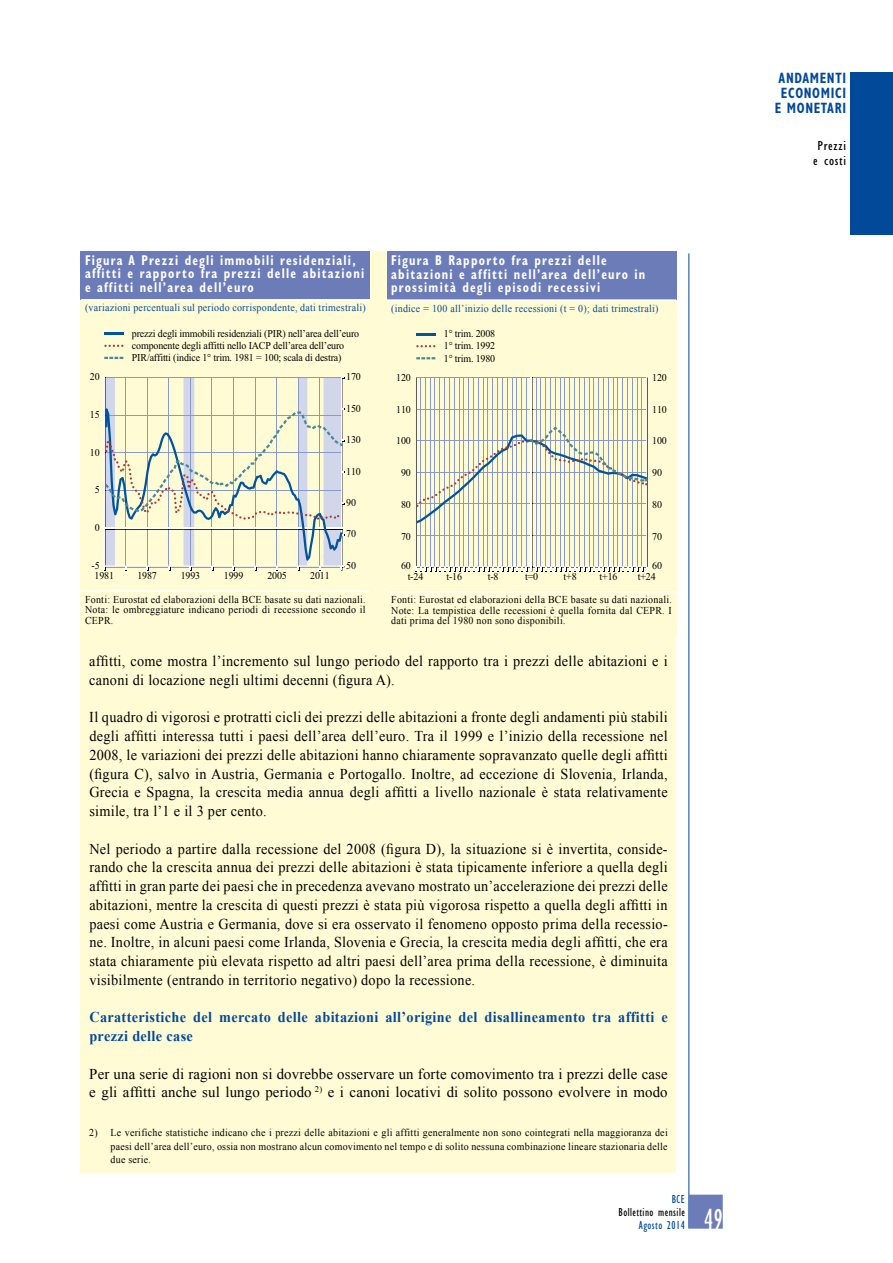
<style>
.page{position:relative;width:893px;height:1263px;background:#fff}
.page>*{position:absolute;margin:0;border:0;box-sizing:border-box;transform-origin:0 0}
.t1{font:condensed 30px "Gill Sans Std";color:#fff;scale:.85 1}
.t2{font:15px/18.8px "Times New Roman";letter-spacing:.02em;color:#000;text-align:justify;scale:.95 1}
.t3{font:15px/18.8px "Times New Roman";letter-spacing:.02em;color:#000}
.t4{font:700 15px/18.8px "Times New Roman";letter-spacing:.025em;color:#034999;scale:.95 1}
.t5{font:700 condensed 15px/15px "Gill Sans Std";letter-spacing:.05em;color:#034999;text-align:center;scale:.85 1}
.t6{font:700 condensed 14.25px/13.5px "Gill Sans Std";letter-spacing:.1em;color:#fff;scale:.85 1}
.t7{font:condensed 13.5px/15px "Gill Sans Std";letter-spacing:.05em;color:#000;text-align:center;scale:1.1 1}
.t8{font:condensed 12px "Gill Sans Std";letter-spacing:.04em;color:#000;scale:.95 1}
.t9{font:condensed 12px "Gill Sans Std";letter-spacing:.04em;color:#034999;scale:.95 1}
.t10{font:10.5px/12px "Times New Roman";letter-spacing:-.015em;color:#000;text-align:justify;scale:.95 1}
.t11{font:10.5px "Times New Roman";letter-spacing:.025em;color:#034999;scale:.95 1}
</style>
<div class="page">
<hr style="left:689px;top:253px;width:1px;height:975px;background:#034999">
<div style="left:850px;top:72px;width:43px;height:163px;background:#034999"></div>
<div style="left:689px;top:1194px;width:34px;height:35px;background:#6c7cb8"></div>
<div style="left:81px;top:251px;width:595px;height:921px;background:#fffcd5"></div>
<div style="left:81px;top:251px;width:289px;height:49px;background:#6c7cb8"></div>
<hr style="left:81px;top:299px;width:289px;height:2px;background:#fff">
<hr style="left:81px;top:590px;width:289px;height:2px;background:#fff">
<svg style="left:104px;top:377px;width:241px;height:194px"></svg>
<svg style="left:104px;top:333px;width:19px;height:2px"></svg>
<svg style="left:104px;top:357px;width:19px;height:2px"></svg>
<svg style="left:104px;top:345px;width:19px;height:2px"></svg>
<div style="left:387px;top:251px;width:289px;height:49px;background:#6c7cb8"></div>
<hr style="left:387px;top:299px;width:289px;height:2px;background:#fff">
<hr style="left:387px;top:591px;width:289px;height:1px;background:#fff">
<svg style="left:416px;top:333px;width:19px;height:2px"></svg>
<svg style="left:416px;top:357px;width:19px;height:2px"></svg>
<svg style="left:416px;top:345px;width:19px;height:2px"></svg>
<svg style="left:415px;top:377px;width:233px;height:194px"></svg>
<p class="t6" style="left:85px;top:253px;width:330px">Figura A Prezzi degli immobili residenziali, affitti e rapporto fra prezzi delle abitazioni e affitti nell’area dell’euro</p>
<p class="t11" style="left:85px;top:301px;width:297px">(variazioni percentuali sul periodo corrispondente, dati trimestrali)</p>
<p class="t6" style="left:391px;top:254px;width:300px">Figura B Rapporto fra prezzi delle abitazioni e affitti nell’area dell’euro in prossimità degli episodi recessivi</p>
<p class="t11" style="left:391px;top:301px;width:283px">(indice = 100 all’inizio delle recessioni (t = 0); dati trimestrali)</p>
<p class="t10" style="left:132px;top:327px;width:241px;text-align:left">prezzi degli immobili residenziali (PIR) nell’area dell’euro componente degli affitti nello IACP dell’area dell’euro<br>PIR/affitti (indice 1° trim. 1981 = 100; scala di destra)</p>
<p class="t10" style="left:444px;top:328px;width:56px">1° trim. 2008<br>1° trim. 1992<br>1° trim. 1980</p>
<p class="t10" style="left:90px;top:371px;width:12px">20</p>
<p class="t10" style="left:346px;top:371px;width:17px">170</p>
<p class="t10" style="left:396px;top:371px;width:17px">120</p>
<p class="t10" style="left:652px;top:371px;width:17px">120</p>
<p class="t10" style="left:90px;top:408px;width:12px">15</p>
<p class="t10" style="left:346px;top:402px;width:17px">150</p>
<p class="t10" style="left:396px;top:403px;width:17px">110</p>
<p class="t10" style="left:652px;top:403px;width:17px">110</p>
<p class="t10" style="left:90px;top:446px;width:12px">10</p>
<p class="t10" style="left:346px;top:434px;width:17px">130</p>
<p class="t10" style="left:346px;top:465px;width:17px">110</p>
<p class="t10" style="left:396px;top:435px;width:17px">100</p>
<p class="t10" style="left:401px;top:467px;width:12px">90</p>
<p class="t10" style="left:652px;top:435px;width:17px">100</p>
<p class="t10" style="left:652px;top:467px;width:12px">90</p>
<p class="t10" style="left:95px;top:484px;width:7px">5</p>
<p class="t10" style="left:346px;top:496px;width:12px">90</p>
<p class="t10" style="left:401px;top:498px;width:12px">80</p>
<p class="t10" style="left:652px;top:498px;width:12px">80</p>
<p class="t10" style="left:95px;top:521px;width:7px">0</p>
<p class="t10" style="left:346px;top:528px;width:12px">70</p>
<p class="t10" style="left:401px;top:530px;width:12px">70</p>
<p class="t10" style="left:652px;top:530px;width:12px">70</p>
<p class="t10" style="left:92px;top:559px;width:10px">-5</p>
<p class="t10" style="left:346px;top:559px;width:12px">50</p>
<p class="t10" style="left:401px;top:560px;width:12px">60</p>
<p class="t10" style="left:652px;top:560px;width:12px">60</p>
<p class="t10" style="left:95px;top:570px;width:22px">1981</p>
<p class="t10" style="left:137px;top:570px;width:22px">1987</p>
<p class="t10" style="left:181px;top:570px;width:22px">1993</p>
<p class="t10" style="left:224px;top:570px;width:22px">1999</p>
<p class="t10" style="left:267px;top:570px;width:22px">2005</p>
<p class="t10" style="left:310px;top:570px;width:22px">2011</p>
<p class="t10" style="left:408px;top:570px;width:18px">t-24</p>
<p class="t10" style="left:446px;top:570px;width:18px">t-16</p>
<p class="t10" style="left:488px;top:570px;width:13px">t-8</p>
<p class="t10" style="left:525px;top:570px;width:15px">t=0</p>
<p class="t10" style="left:564px;top:570px;width:15px">t+8</p>
<p class="t10" style="left:600px;top:570px;width:20px">t+16</p>
<p class="t10" style="left:638px;top:570px;width:20px">t+24</p>
<p class="t10" style="left:85px;top:594px;width:297px;line-height:10.5px">Fonti: Eurostat ed elaborazioni della BCE basate su dati nazionali.<br>Nota: le ombreggiature indicano periodi di recessione secondo il CEPR.</p>
<p class="t10" style="left:391px;top:594px;width:297px;line-height:10.5px">Fonti: Eurostat ed elaborazioni della BCE basate su dati nazionali.<br>Note: La tempistica delle recessioni è quella fornita dal CEPR. I dati prima del 1980 non sono disponibili.</p>
<p class="t2" style="left:89px;top:651px;width:610px">affitti, come mostra l’incremento sul lungo periodo del rapporto tra i prezzi delle abitazioni e i canoni di locazione negli ultimi decenni (figura A).</p>
<p class="t2" style="left:89px;top:708px;width:610px">Il quadro di vigorosi e protratti cicli dei prezzi delle abitazioni a fronte degli andamenti più stabili degli affitti interessa tutti i paesi dell’area dell’euro. Tra il 1999 e l’inizio della recessione nel 2008, le variazioni dei prezzi delle abitazioni hanno chiaramente sopravanzato quelle degli affitti (figura C), salvo in Austria, Germania e Portogallo. Inoltre, ad eccezione di Slovenia, Irlanda, Grecia e Spagna, la crescita media annua degli affitti a livello nazionale è stata relativamente simile, tra l’1 e il 3 per cento.</p>
<p class="t2" style="left:89px;top:839px;width:610px">Nel periodo a partire dalla recessione del 2008 (figura D), la situazione si è invertita, conside&shy;rando che la crescita annua dei prezzi delle abitazioni è stata tipicamente inferiore a quella degli affitti in gran parte dei paesi che in precedenza avevano mostrato un’accelerazione dei prezzi delle abitazioni, mentre la crescita di questi prezzi è stata più vigorosa rispetto a quella degli affitti in paesi come Austria e Germania, dove si era osservato il fenomeno opposto prima della recessio&shy;ne. Inoltre, in alcuni paesi come Irlanda, Slovenia e Grecia, la crescita media degli affitti, che era stata chiaramente più elevata rispetto ad altri paesi dell’area prima della recessione, è diminuita visibilmente (entrando in territorio negativo) dopo la recessione.</p>
<p class="t4" style="left:89px;top:1007px;width:610px">Caratteristiche del mercato delle abitazioni all’origine del disallineamento tra affitti e prezzi delle case</p>
<p class="t3" style="left:89px;top:1064px;width:580px">Per una serie di ragioni non si dovrebbe osservare un forte comovimento tra i prezzi delle case e gli affitti anche sul lungo periodo <sup>2)</sup> e i canoni locativi di solito possono evolvere in modo</p>
<p class="t10" style="left:111px;top:1126px;width:588px;line-height:13.5px;text-indent:-21px">2) Le verifiche statistiche indicano che i prezzi delle abitazioni e gli affitti generalmente non sono cointegrati nella maggioranza dei paesi dell’area dell’euro, ossia non mostrano alcun comovimento nel tempo e di solito nessuna combinazione lineare stazionaria delle due serie.</p>
<p class="t9" style="left:672px;top:1192px;width:15px">BCE</p>
<p class="t8" style="left:619px;top:1205px;width:71px">Bollettino mensile</p>
<p class="t9" style="left:639px;top:1218px;width:50px">Agosto 2014</p>
<h1 class="t1" style="left:704px;top:1202px;width:23px">49</h1>
<p class="t5" style="left:775px;top:70px;width:85px">ANDAMENTI<br>ECONOMICI<br>E MONETARI</p>
<p class="t7" style="left:813px;top:138px;width:32px">Prezzi e costi</p>
</div>
